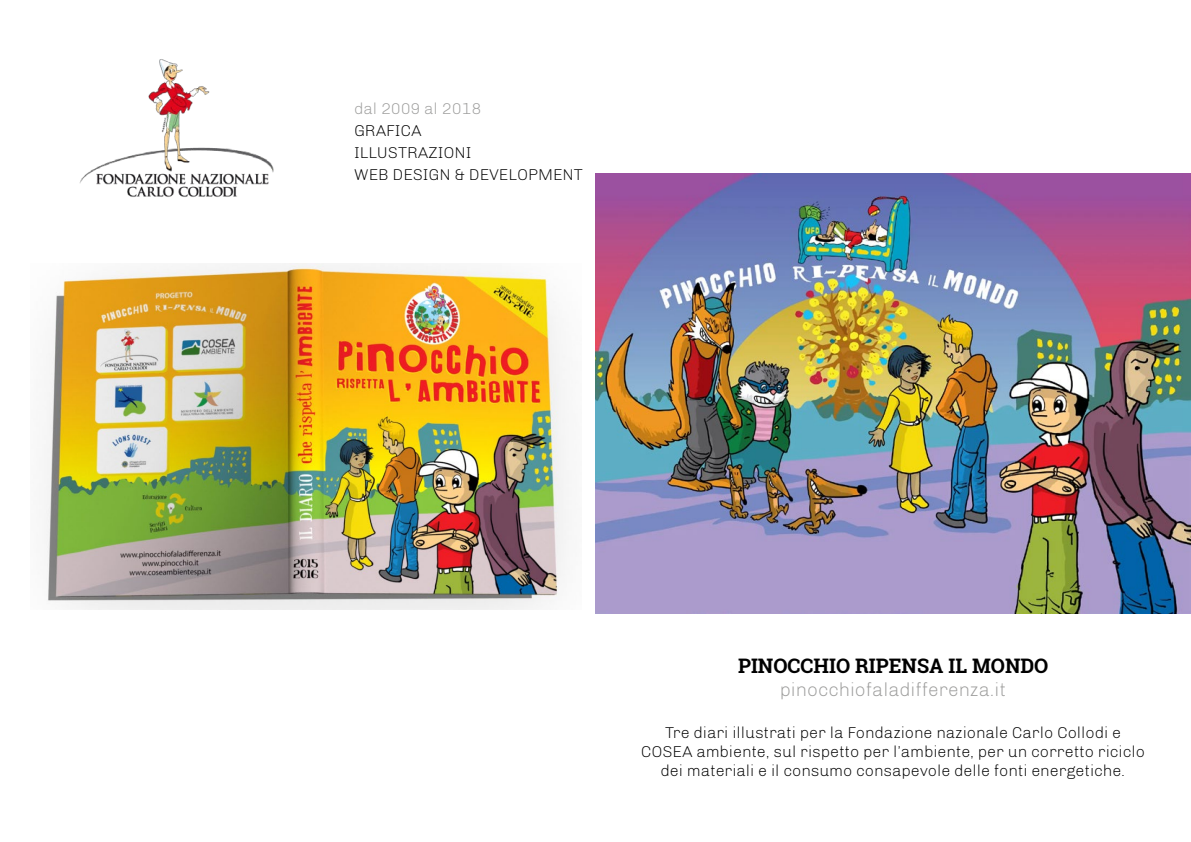
<style>
.page{position:relative;width:1191px;height:842px;background:#fff}
.page>*{position:absolute;margin:0;border:0;box-sizing:border-box;transform-origin:0 0}
.t1{font:700 20px "Roboto Slab";color:#000}
.t2{font:300 19px "Chivo";color:#9d9d9c}
.t3{font:300 16px/19.2px "Chivo";color:#000;text-align:center}
.t4{font:300 16px "Chivo";color:#9d9d9c}
</style>
<div class="page">
<img style="left:46px;top:264px;width:520px;height:345px">
<img style="left:79px;top:59px;width:195px;height:138px">
<img style="left:595px;top:174px;width:596px;height:439px">
<p class="t4" style="left:354px;top:100px;width:129px">dal 2009 al 2018</p>
<p class="t3" style="left:354px;top:120px;width:230px;line-height:22px;text-align:left">GRAFICA<br>ILLUSTRAZIONI<br>WEB DESIGN &amp; DEVELOPMENT</p>
<p class="t1" style="left:738px;top:652px;width:312px">PINOCCHIO RIPENSA IL MONDO</p>
<p class="t2" style="left:780px;top:678px;width:227px">pinocchiofaladifferenza.it</p>
<p class="t3" style="left:641px;top:723px;width:505px">Tre diari illustrati per la Fondazione nazionale Carlo Collodi e<br>COSEA ambiente, sul rispetto per l’ambiente, per un corretto riciclo dei materiali e il consumo consapevole delle fonti energetiche.</p>
</div>
